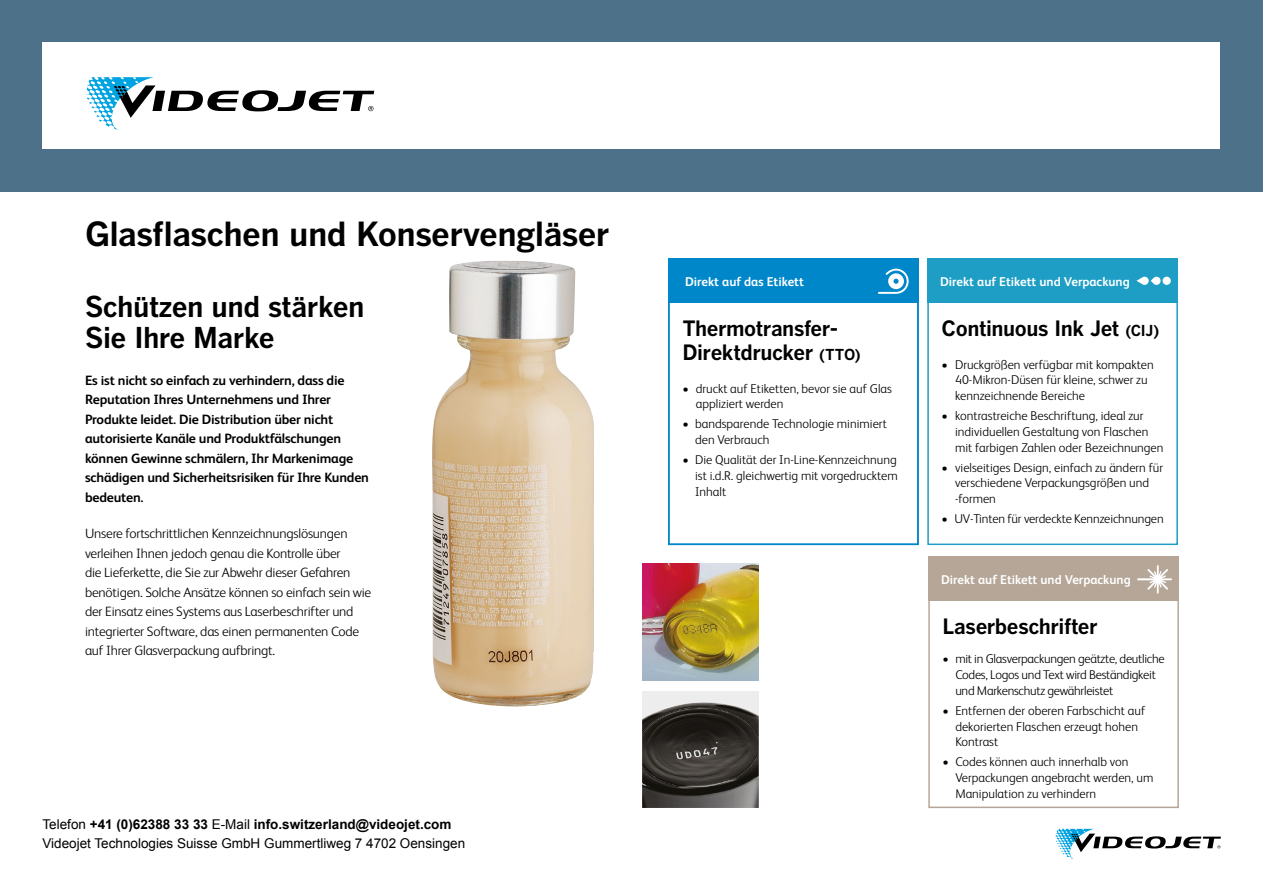
<style>
.page{position:relative;width:1263px;height:893px;background:#fff}
.page>*{position:absolute;margin:0;border:0;box-sizing:border-box;transform-origin:0 0}
.t1{font:700 33px "Benton Gothic";letter-spacing:-.02em;color:#000}
.t2{font:700 28.5px/31.5px "Benton Gothic";letter-spacing:-.02em;color:#000}
.t3{font:700 21px/24px "Benton Gothic";letter-spacing:-.025em;color:#000}
.t4{font:300 13.5px/19.5px "FS Albert Pro";letter-spacing:-.015em;color:#000}
.t5{font:700 13.5px/19.5px "FS Albert Pro";letter-spacing:-.015em;color:#000}
.t6{font:13.5px/18.5px "Arial";color:#000}
.t7{font:300 12.75px/15.8px "FS Albert Pro";color:#000}
.t8{font:300 12.75px/15.8px "FS Albert Pro";letter-spacing:-.02em;color:#000}
.t9{font:700 12.75px "FS Albert Pro";color:#fff}
.s1{font-weight:700}
.s2{font-size:15px}
</style>
<div class="page">
<div style="left:0;top:0;width:1263px;height:191px;background:#4c7189"></div>
<div style="left:43px;top:43px;width:1177px;height:106px;background:#fff"></div>
<div style="left:928px;top:556px;width:251px;height:252px;border:2px solid #b5a698"></div>
<div style="left:928px;top:556px;width:251px;height:45px;background:#b5a698"></div>
<svg style="left:1137px;top:565px;width:35px;height:28px"></svg>
<div style="left:927px;top:258px;width:251px;height:287px;border:2px solid #1e9ec5"></div>
<div style="left:927px;top:258px;width:251px;height:45px;background:#1e9ec5"></div>
<div style="left:1162px;top:277px;width:9px;height:8px;background:#fff;border-radius:50%"></div>
<svg style="left:1136px;top:277px;width:24px;height:8px"></svg>
<div style="left:668px;top:258px;width:251px;height:287px;border:2px solid #0087ca"></div>
<div style="left:668px;top:259px;width:251px;height:44px;background:#0087ca"></div>
<svg style="left:878px;top:269px;width:31px;height:25px"></svg>
<img style="left:642px;top:563px;width:117px;height:117px">
<div style="left:642px;top:691px;width:117px;height:117px;background:#ededed"></div>
<img style="left:642px;top:702px;width:117px;height:106px">
<img style="left:432px;top:260px;width:162px;height:446px">
<svg style="left:1055px;top:829px;width:166px;height:30px"></svg>
<svg style="left:87px;top:77px;width:287px;height:53px"></svg>
<h1 class="t1" style="left:85px;top:214px;width:526px">Glasflaschen und Konservengläser</h1>
<h2 class="t2" style="left:85px;top:291px;width:281px">Schützen und stärken<br>Sie Ihre Marke</h2>
<p class="t5" style="left:85px;top:370px;width:285px">Es ist nicht so einfach zu verhindern, dass die Reputation Ihres Unternehmens und Ihrer Produkte leidet. Die Distribution über nicht autorisierte Kanäle und Produktfälschungen können Gewinne schmälern, Ihr Markenimage schädigen und Sicherheitsrisiken für Ihre Kunden bedeuten.</p>
<p class="t4" style="left:85px;top:523px;width:288px">Unsere fortschrittlichen Kennzeichnungslösungen verleihen Ihnen jedoch genau die Kontrolle über<br>die Lieferkette, die Sie zur Abwehr dieser Gefahren benötigen. Solche Ansätze können so einfach sein wie der Einsatz eines Systems aus Laserbeschrifter und integrierter Software, das einen permanenten Code auf Ihrer Glasverpackung aufbringt.</p>
<p class="t6" style="left:43px;top:815px;width:424px">Telefon <span class="s1">+41 (0)62388 33 33</span> E-Mail <span class="s1">info.switzerland@videojet.com<br></span>Videojet Technologies Suisse GmbH Gummertliweg 7 4702 Oensingen</p>
<p class="t9" style="left:685px;top:272px;width:120px">Direkt auf das Etikett</p>
<h3 class="t3" style="left:682px;top:317px;width:180px">Thermotransfer-<br>Direktdrucker <span class="s2">(TTO)</span></h3>
<p class="t7" style="left:696px;top:380px;width:198px;text-indent:-14px">• druckt auf Etiketten, bevor sie auf Glas appliziert werden</p>
<p class="t7" style="left:695px;top:415px;width:193px;text-indent:-13px">• bandsparende Technologie minimiert den Verbrauch</p>
<p class="t7" style="left:695px;top:451px;width:204px;text-align:justify;text-indent:-13px">• Die Qualität der In-Line-Kennzeichnung ist i.d.R. gleichwertig mit vorgedrucktem Inhalt</p>
<p class="t9" style="left:940px;top:272px;width:191px">Direkt auf Etikett und Verpackung</p>
<h3 class="t3" style="left:941px;top:317px;width:219px">Continuous Ink Jet <span class="s2">(CIJ)</span></h3>
<p class="t7" style="left:955px;top:356px;width:200px;text-indent:-14px">• Druckgrößen verfügbar mit kompakten<br>40-Mikron-Düsen für kleine, schwer zu kennzeichnende Bereiche</p>
<p class="t7" style="left:955px;top:407px;width:210px;text-indent:-14px">• kontrastreiche Beschriftung, ideal zur individuellen Gestaltung von Flaschen mit farbigen Zahlen oder Bezeichnungen</p>
<p class="t7" style="left:955px;top:459px;width:209px;text-indent:-14px">• vielseitiges Design, einfach zu ändern für verschiedene Verpackungsgrößen und -formen</p>
<p class="t7" style="left:941px;top:510px;width:224px">• UV-Tinten für verdeckte Kennzeichnungen</p>
<p class="t9" style="left:941px;top:570px;width:191px">Direkt auf Etikett und Verpackung</p>
<h3 class="t3" style="left:942px;top:615px;width:157px">Laserbeschrifter</h3>
<p class="t8" style="left:955px;top:650px;width:211px;text-indent:-13px">• mit in Glasverpackungen geätzte, deutliche<br>Codes, Logos und Text wird Beständigkeit und Markenschutz gewährleistet</p>
<p class="t7" style="left:955px;top:702px;width:192px;text-indent:-13px">• Entfernen der oberen Farbschicht auf dekorierten Flaschen erzeugt hohen<br>Kontrast</p>
<p class="t7" style="left:955px;top:753px;width:200px;text-indent:-13px">• Codes können auch innerhalb von<br>Verpackungen angebracht werden, um<br>Manipulation zu verhindern</p>
</div>
